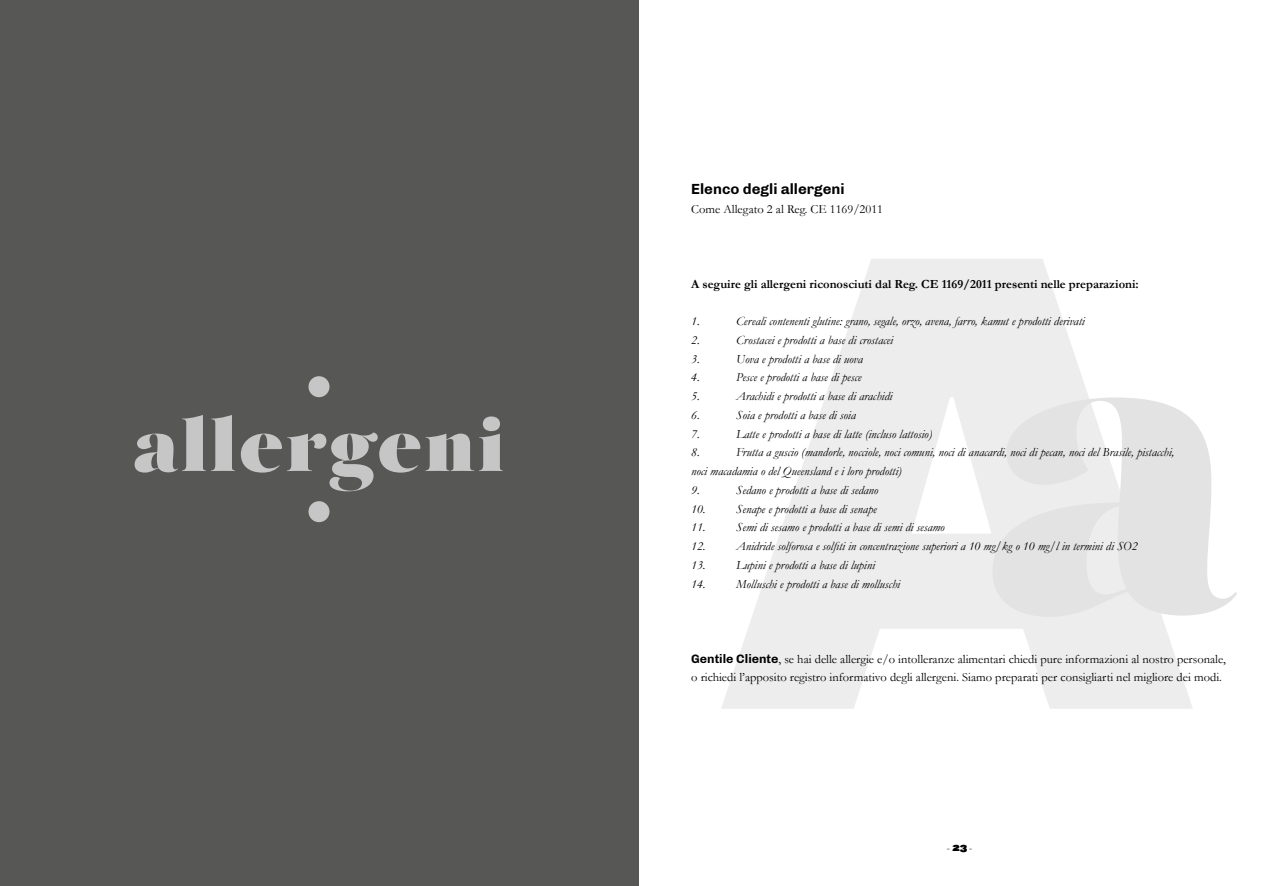
<style>
.page{position:relative;width:1276px;height:886px;background:#fff}
.page>*{position:absolute;margin:0;border:0;box-sizing:border-box;transform-origin:0 0}
.t1{font:75px/62.5px "Salome";letter-spacing:.03em;color:#c6c6c6;text-align:center}
.t2{font:700 15px "Chivo";color:#000}
.t3{font:italic 12.5px/18.8px "Garamond";color:#000}
.t4{font:12.5px/18.8px "Garamond";color:#000}
.t5{font:700 12.5px "Garamond";color:#000}
.t6{font:10px "Garamond";color:#000}
.s1{font-family:"Chivo";font-weight:700}
.s2{font-family:"Bau Super"}
</style>
<div class="page">
<div style="left:0;top:0;width:638px;height:886px;background:#575756"></div>
<svg style="left:721px;top:259px;width:472px;height:450px;fill:#ededed"></svg>
<svg style="left:992px;top:397px;width:245px;height:220px;fill:#e3e3e3"></svg>
<h1 class="t1" style="left:133px;top:350px;width:374px">• allergeni •</h1>
<p class="t2" style="left:691px;top:180px;width:155px">Elenco degli allergeni</p>
<p class="t4" style="left:691px;top:199px;width:193px">Come Allegato 2 al Reg. CE 1169/2011</p>
<p class="t5" style="left:691px;top:276px;width:449px">A seguire gli allergeni riconosciuti dal Reg. CE 1169/2011 presenti nelle preparazioni:</p>
<p class="t3" style="left:691px;top:312px;width:10px">1.</p>
<p class="t3" style="left:736px;top:312px;width:350px">Cereali contenenti glutine: grano, segale, orzo, avena, farro, kamut e prodotti derivati</p>
<p class="t3" style="left:691px;top:330px;width:10px">2.</p>
<p class="t3" style="left:736px;top:330px;width:158px">Crostacei e prodotti a base di crostacei</p>
<p class="t3" style="left:691px;top:349px;width:10px">3.</p>
<p class="t3" style="left:736px;top:349px;width:128px">Uova e prodotti a base di uova</p>
<p class="t3" style="left:691px;top:368px;width:10px">4.</p>
<p class="t3" style="left:736px;top:368px;width:127px">Pesce e prodotti a base di pesce</p>
<p class="t3" style="left:691px;top:387px;width:10px">5.</p>
<p class="t3" style="left:736px;top:387px;width:158px">Arachidi e prodotti a base di arachidi</p>
<p class="t3" style="left:691px;top:405px;width:10px">6.</p>
<p class="t3" style="left:736px;top:405px;width:121px">Soia e prodotti a base di soia</p>
<p class="t3" style="left:691px;top:424px;width:10px">7.</p>
<p class="t3" style="left:736px;top:424px;width:197px">Latte e prodotti a base di latte (incluso lattosio)</p>
<p class="t3" style="left:691px;top:443px;width:10px">8.</p>
<p class="t3" style="left:691px;top:443px;width:485px;text-indent:45px">Frutta a guscio (mandorle, nocciole, noci comuni, noci di anacardi, noci di pecan, noci del Brasile, pistacchi, noci macadamia o del Queensland e i loro prodotti)<br>9.</p>
<p class="t3" style="left:736px;top:480px;width:144px">Sedano e prodotti a base di sedano</p>
<p class="t3" style="left:691px;top:499px;width:16px">10.</p>
<p class="t3" style="left:736px;top:499px;width:142px">Senape e prodotti a base di senape</p>
<p class="t3" style="left:691px;top:518px;width:16px">11.</p>
<p class="t3" style="left:736px;top:518px;width:210px">Semi di sesamo e prodotti a base di semi di sesamo</p>
<p class="t3" style="left:691px;top:537px;width:16px">12.</p>
<p class="t3" style="left:736px;top:537px;width:403px">Anidride solforosa e solfiti in concentrazione superiori a 10 mg/kg o 10 mg/l in termini di SO2</p>
<p class="t3" style="left:691px;top:555px;width:16px">13.</p>
<p class="t3" style="left:736px;top:555px;width:140px">Lupini e prodotti a base di lupini</p>
<p class="t3" style="left:691px;top:574px;width:16px">14.</p>
<p class="t3" style="left:736px;top:574px;width:165px">Molluschi e prodotti a base di molluschi</p>
<p class="t4" style="left:691px;top:649px;width:536px"><span class="s1">Gentile Cliente</span>, se hai delle allergie e/o intolleranze alimentari chiedi pure informazioni al nostro personale, o richiedi l’apposito registro informativo degli allergeni. Siamo preparati per consigliarti nel migliore dei modi.</p>
<p class="t6" style="left:947px;top:841px;width:27px">- <span class="s2">23</span> -</p>
</div>
